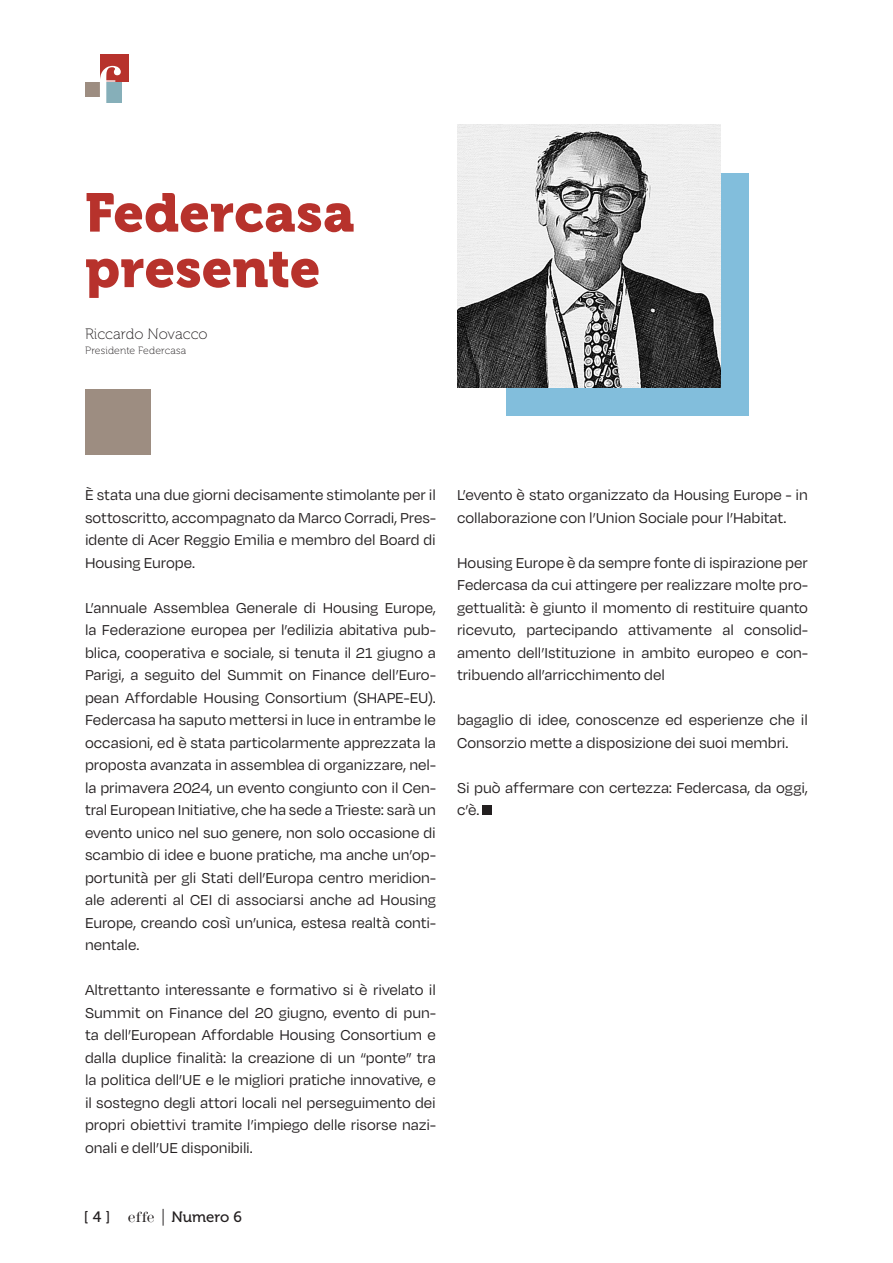
<style>
.page{position:relative;width:893px;height:1263px;background:#fff}
.page>*{position:absolute;margin:0;border:0;box-sizing:border-box;transform-origin:0 0}
.t1{font:500 90px "Degular";color:#231f20}
.t2{font:300 67.65px "ITC Modern No.216 W01";color:#fff}
.t3{font:54px "Museo 900";color:#b7322c}
.t4{font:16.5px/22.5px "Degular";letter-spacing:-.005em;color:#231f20;text-align:justify}
.t5{font:15px "Museo 500";letter-spacing:.005em;color:#231f20}
.t6{font:15px "Museo 100";letter-spacing:-.005em;color:#231f20}
.t7{font:10.5px "Museo 100";letter-spacing:.015em;color:#231f20}
.s1{font-family:"ITC Modern No.216 W01";font-weight:300}
.s2{font-family:"ITC Modern No.216 W01";font-weight:300;font-size:19.5px}
</style>
<div class="page">
<div style="left:85px;top:82px;width:15px;height:15px;background:#9d8d81"></div>
<div style="left:100px;top:82px;width:22px;height:21px;background:#86afb9"></div>
<div style="left:100px;top:54px;width:28px;height:28px;background:#b7322c"></div>
<div style="left:85px;top:389px;width:66px;height:66px;background:#9d8d81"></div>
<div style="left:507px;top:173px;width:242px;height:243px;background:#82bedc"></div>
<img style="left:457px;top:124px;width:264px;height:264px">
<h2 class="t2" style="left:92px;top:51px;width:28px">f</h2>
<p class="t3" style="left:85px;top:182px;width:271px">Federcasa</p>
<p class="t3" style="left:85px;top:238px;width:237px">presente</p>
<p class="t6" style="left:85px;top:326px;width:124px">Riccardo Novacco</p>
<p class="t7" style="left:85px;top:344px;width:103px">Presidente Federcasa</p>
<p class="t4" style="left:85px;top:483px;width:352px">È stata una due giorni decisamente stimolante per il sottoscritto, accompagnato da Marco Corradi, Pres&shy;idente di Acer Reggio Emilia e membro del Board di Housing Europe.</p>
<p class="t4" style="left:85px;top:596px;width:352px">L’annuale Assemblea Generale di Housing Europe, la Federazione europea per l’edilizia abitativa pub&shy;blica, cooperativa e sociale, si tenuta il 21 giugno a Parigi, a seguito del Summit on Finance dell’Euro&shy;pean Affordable Housing Consortium (SHAPE-EU).<br>Federcasa ha saputo mettersi in luce in entrambe le occasioni, ed è stata particolarmente apprezzata la proposta avanzata in assemblea di organizzare, nel&shy;la primavera 2024, un evento congiunto con il Cen&shy;tral European Initiative, che ha sede a Trieste: sarà un evento unico nel suo genere, non solo occasione di scambio di idee e buone pratiche, ma anche un’op&shy;portunità per gli Stati dell’Europa centro meridion&shy;ale aderenti al CEI di associarsi anche ad Housing Europe, creando così un’unica, estesa realtà conti&shy;nentale.</p>
<p class="t4" style="left:85px;top:978px;width:352px">Altrettanto interessante e formativo si è rivelato il Summit on Finance del 20 giugno, evento di pun&shy;ta dell’European Affordable Housing Consortium e dalla duplice finalità: la creazione di un “ponte” tra la politica dell’UE e le migliori pratiche innovative, e il sostegno degli attori locali nel perseguimento dei propri obiettivi tramite l’impiego delle risorse nazi&shy;onali e dell’UE disponibili.</p>
<p class="t5" style="left:84px;top:1208px;width:28px">[ 4 ]</p>
<p class="t5" style="left:128px;top:1208px;width:116px"><span class="s1">effe</span> <span class="s2">|</span> Numero 6</p>
<p class="t4" style="left:457px;top:483px;width:352px">L’evento è stato organizzato da Housing Europe - in collaborazione con l’Union Sociale pour l’Habitat.</p>
<p class="t4" style="left:457px;top:551px;width:352px">Housing Europe è da sempre fonte di ispirazione per Federcasa da cui attingere per realizzare molte pro&shy;gettualità: è giunto il momento di restituire quanto ricevuto, partecipando attivamente al consolid&shy;amento dell’Istituzione in ambito europeo e con&shy;tribuendo all’arricchimento del</p>
<p class="t4" style="left:457px;top:708px;width:352px">bagaglio di idee, conoscenze ed esperienze che il<br>Consorzio mette a disposizione dei suoi membri.</p>
<p class="t4" style="left:457px;top:776px;width:352px">Si può affermare con certezza: Federcasa, da oggi, c’è.</p>
<p class="t1" style="left:478px;top:732px;width:18px">.</p>
</div>
